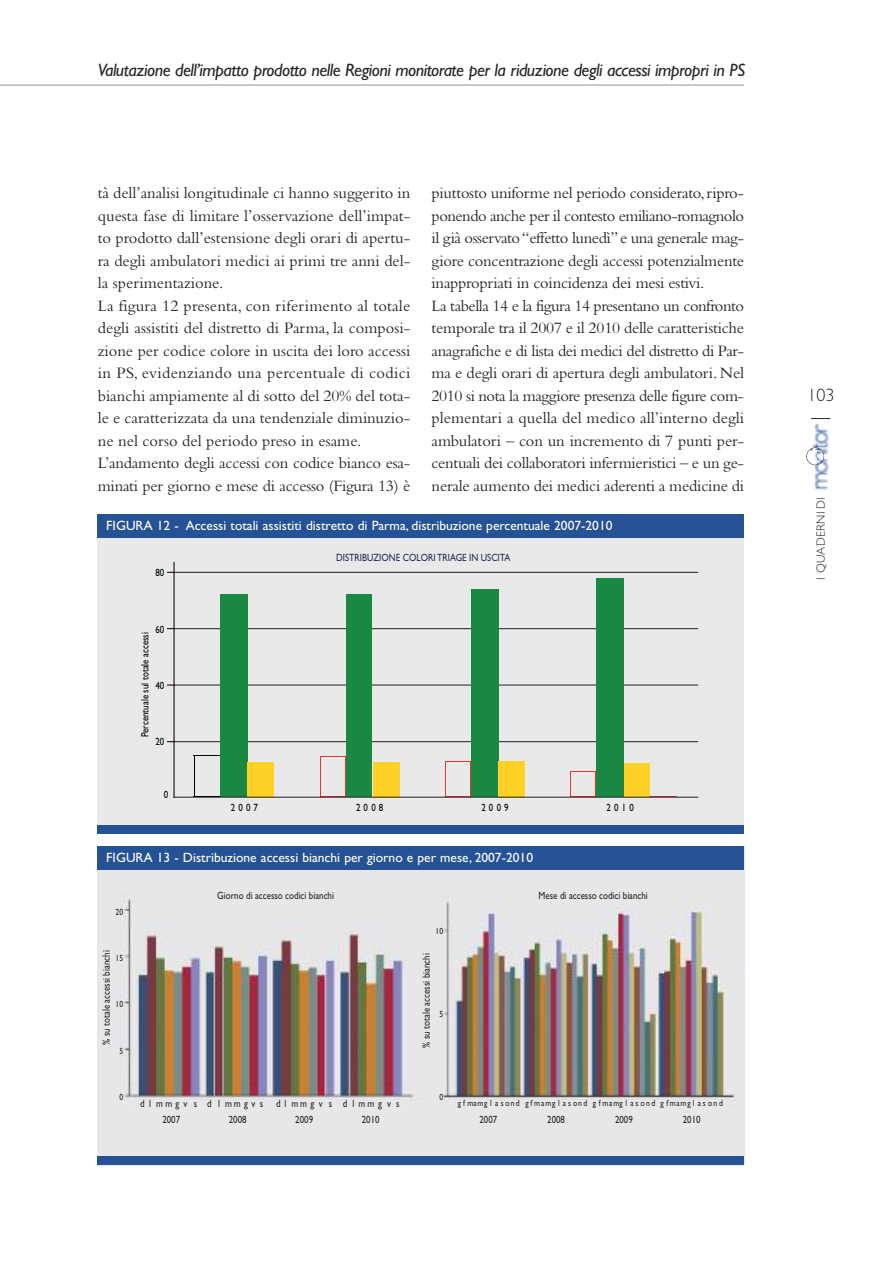
<style>
.page{position:relative;width:893px;height:1263px;background:#fff}
.page>*{position:absolute;margin:0;border:0;box-sizing:border-box;transform-origin:0 0}
.t1{font:italic 18px "Gill Sans";letter-spacing:-.025em;color:#272627}
.t2{font:300 18px "Gill Sans";color:#272627}
.t3{font:16.5px/22.5px "Bembo";letter-spacing:-.01em;color:#272627}
.t4{font:13.5px "Gill Sans";color:#fff}
.t5{font:300 12px "Gill Sans";letter-spacing:.02em;color:#272627}
.t6{font:10.5px "Gill Sans";color:#272627;scale:.85 1}
.t7{font:10.5px "Gill Sans";color:#000;scale:.85 1}
.t8{font:10.5px "Gill Sans";color:#262d57;scale:.85 1}
.t9{font:10.5px "Gill Sans";letter-spacing:.455em;color:#272627;scale:.85 1}
.t10{font:9px "Gill Sans";letter-spacing:.165em;color:#272627;scale:.85 1}
</style>
<div class="page">
<img style="left:811px;top:423px;width:18px;height:67px">
<img style="left:806px;top:448px;width:18px;height:17px;border-radius:50%">
<div style="left:806px;top:447px;width:18px;height:18px;border:1px solid #272627;border-radius:50%"></div>
<svg style="left:811px;top:418px;width:19px;height:1px"></svg>
<hr style="left:0;top:85px;width:744px;height:1px;background:#939393">
<div style="left:98px;top:514px;width:646px;height:319px;background:#e9e9e9"></div>
<hr style="left:174px;top:741px;width:524px;height:1px;background:#231f20">
<hr style="left:174px;top:685px;width:524px;height:1px;background:#231f20">
<hr style="left:174px;top:628px;width:524px;height:1px;background:#231f20">
<hr style="left:174px;top:572px;width:524px;height:1px;background:#231f20">
<svg style="left:195px;top:755px;width:25px;height:1px"></svg>
<hr style="left:220px;top:755px;width:1px;height:42px;background:#000">
<hr style="left:194px;top:755px;width:1px;height:42px;background:#000">
<div style="left:221px;top:595px;width:27px;height:202px;background:#198842"></div>
<div style="left:248px;top:762px;width:26px;height:35px;background:#ffd127"></div>
<svg style="left:194px;top:796px;width:80px;height:1px"></svg>
<hr style="left:248px;top:762px;width:1px;height:35px;background:#ffd127">
<svg style="left:321px;top:756px;width:24px;height:1px"></svg>
<hr style="left:345px;top:756px;width:1px;height:41px;background:#ee312b">
<hr style="left:320px;top:756px;width:1px;height:41px;background:#ee312b">
<div style="left:346px;top:595px;width:26px;height:202px;background:#198842"></div>
<div style="left:373px;top:762px;width:26px;height:35px;background:#ffd127"></div>
<svg style="left:320px;top:796px;width:79px;height:1px"></svg>
<hr style="left:373px;top:762px;width:1px;height:35px;background:#ffd127">
<svg style="left:446px;top:761px;width:24px;height:1px"></svg>
<hr style="left:470px;top:761px;width:1px;height:36px;background:#ee312b">
<hr style="left:445px;top:761px;width:1px;height:36px;background:#ee312b">
<div style="left:471px;top:590px;width:27px;height:207px;background:#198842"></div>
<hr style="left:498px;top:590px;width:1px;height:207px;background:#198842">
<div style="left:498px;top:761px;width:27px;height:36px;background:#ffd127"></div>
<svg style="left:445px;top:796px;width:80px;height:1px"></svg>
<hr style="left:498px;top:761px;width:1px;height:36px;background:#ffd127">
<div style="left:596px;top:579px;width:28px;height:218px;background:#198842"></div>
<div style="left:624px;top:763px;width:26px;height:34px;background:#ffd127"></div>
<svg style="left:570px;top:771px;width:107px;height:26px"></svg>
<hr style="left:174px;top:562px;width:1px;height:235px;background:#000">
<hr style="left:174px;top:797px;width:524px;height:1px;background:#231f20">
<div style="left:98px;top:514px;width:646px;height:24px;background:#255295"></div>
<div style="left:98px;top:825px;width:646px;height:8px;background:#255295"></div>
<img style="left:98px;top:870px;width:646px;height:287px">
<div style="left:98px;top:846px;width:646px;height:24px;background:#255295"></div>
<div style="left:98px;top:1157px;width:646px;height:8px;background:#255295"></div>
<p class="t1" style="left:98px;top:63px;width:649px">Valutazione dell’impatto prodotto nelle Regioni monitorate per la riduzione degli accessi impropri in PS</p>
<p class="t3" style="left:98px;top:183px;width:314px">tà dell’analisi longitudinale ci hanno suggerito in questa fase di limitare l’osservazione dell’impat&shy;to prodotto dall’estensione degli orari di apertu&shy;ra degli ambulatori medici ai primi tre anni del&shy;la sperimentazione.<br>La figura 12 presenta, con riferimento al totale degli assistiti del distretto di Parma, la composi&shy;zione per codice colore in uscita dei loro accessi in PS, evidenziando una percentuale di codici bianchi ampiamente al di sotto del 20% del tota&shy;le e caratterizzata da una tendenziale diminuzio&shy;ne nel corso del periodo preso in esame.<br>L’andamento degli accessi con codice bianco esa&shy;minati per giorno e mese di accesso (Figura 13) è</p>
<p class="t3" style="left:432px;top:183px;width:314px">piuttosto uniforme nel periodo considerato,ripro&shy;ponendo anche per il contesto emiliano-romagnolo il già osservato“effetto lunedì”e una generale mag&shy;giore concentrazione degli accessi potenzialmente inappropriati in coincidenza dei mesi estivi.<br>La tabella 14 e la figura 14 presentano un confronto temporale tra il 2007 e il 2010 delle caratteristiche anagrafiche e di lista dei medici del distretto di Par&shy;ma e degli orari di apertura degli ambulatori. Nel 2010 si nota la maggiore presenza delle figure com&shy;plementari a quella del medico all’interno degli ambulatori – con un incremento di 7 punti per&shy;centuali dei collaboratori infermieristici – e un ge&shy;nerale aumento dei medici aderenti a medicine di</p>
<p class="t4" style="left:106px;top:521px;width:508px">FIGURA 12 - Accessi totali assistiti distretto di Parma, distribuzione percentuale 2007-2010</p>
<p class="t7" style="left:156px;top:569px;width:12px">80</p>
<p class="t7" style="left:156px;top:625px;width:12px">60</p>
<p class="t7" style="left:141px;top:737px;width:125px;rotate:-90deg">Percentuale sul totale accessi</p>
<p class="t7" style="left:156px;top:682px;width:12px">40</p>
<p class="t7" style="left:156px;top:737px;width:12px">20</p>
<p class="t7" style="left:164px;top:791px;width:7px">0</p>
<p class="t8" style="left:336px;top:553px;width:206px">DISTRIBUZIONE COLORI TRIAGE IN USCITA</p>
<p class="t7" style="left:231px;top:804px;width:33px">2007</p>
<p class="t7" style="left:356px;top:804px;width:33px">2008</p>
<p class="t7" style="left:481px;top:804px;width:33px">2009</p>
<p class="t7" style="left:606px;top:804px;width:34px">2010</p>
<p class="t4" style="left:106px;top:852px;width:428px">FIGURA 13 - Distribuzione accessi bianchi per giorno e per mese, 2007-2010</p>
<p class="t10" style="left:116px;top:908px;width:11px">20</p>
<p class="t10" style="left:116px;top:955px;width:11px">15</p>
<p class="t10" style="left:116px;top:1001px;width:11px">10</p>
<p class="t10" style="left:119px;top:1047px;width:6px">5</p>
<p class="t10" style="left:119px;top:1093px;width:6px">0</p>
<p class="t6" style="left:102px;top:1045px;width:113px;rotate:-90deg">% su totale accessi bianchi</p>
<p class="t6" style="left:217px;top:891px;width:139px">Giorno di accesso codici bianchi</p>
<p class="t6" style="left:539px;top:891px;width:130px">Mese di accesso codici bianchi</p>
<p class="t10" style="left:435px;top:927px;width:10px">10</p>
<p class="t6" style="left:422px;top:1048px;width:113px;rotate:-90deg">% su totale accessi bianchi</p>
<p class="t10" style="left:439px;top:1010px;width:6px">5</p>
<p class="t10" style="left:439px;top:1094px;width:6px">0</p>
<p class="t9" style="left:140px;top:1100px;width:307px">dlmmgv s d lmmgvs dlmmgv s dlmmgvs</p>
<p class="t10" style="left:458px;top:1100px;width:314px">gfmamg l asond gfmamgl asond gfmamgl asond g fmamgl asond</p>
<p class="t6" style="left:162px;top:1116px;width:23px">2007</p>
<p class="t6" style="left:229px;top:1116px;width:23px">2008</p>
<p class="t6" style="left:295px;top:1116px;width:22px">2009</p>
<p class="t6" style="left:362px;top:1116px;width:22px">2010</p>
<p class="t6" style="left:479px;top:1116px;width:22px">2007</p>
<p class="t6" style="left:547px;top:1116px;width:22px">2008</p>
<p class="t6" style="left:615px;top:1116px;width:23px">2009</p>
<p class="t6" style="left:683px;top:1116px;width:22px">2010</p>
<p class="t2" style="left:808px;top:388px;width:28px">103</p>
<p class="t5" style="left:816px;top:580px;width:84px;rotate:-90deg">I QUADERNI DI</p>
</div>
